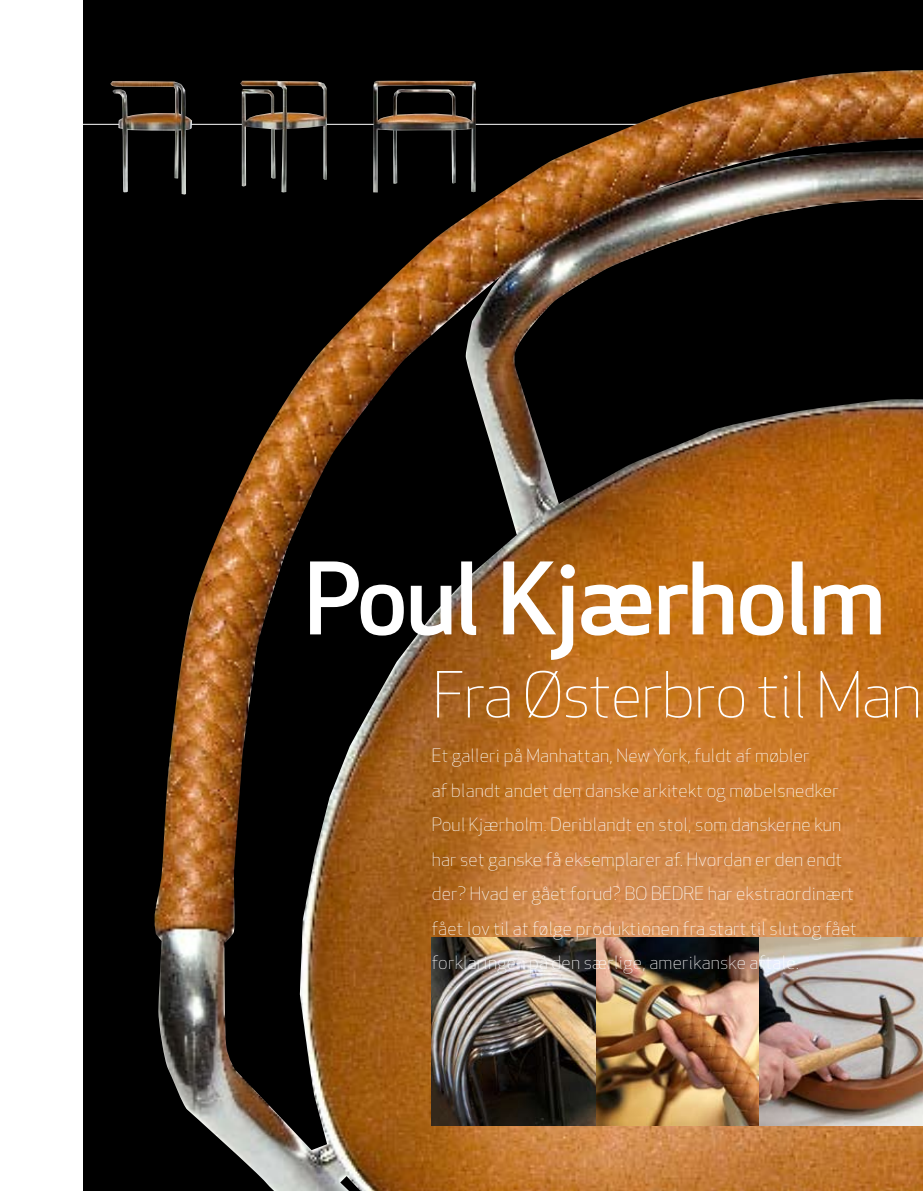
<style>
.page{position:relative;width:923px;height:1191px;background:#fff}
.page>*{position:absolute;margin:0;border:0;box-sizing:border-box;transform-origin:0 0}
.t1{font:500 97.2px "Apex New";letter-spacing:-.02em;color:#fff}
.t2{font:300 61.95px "Apex New";letter-spacing:-.02em;color:#fff}
.t3{font:300 18px/34.5px "Apex New";letter-spacing:.015em;color:#fff}
</style>
<div class="page">
<div style="left:83px;top:0;width:840px;height:1191px;background:#000"></div>
<hr style="left:83px;top:124px;width:840px;height:1px;background:#fff">
<img style="left:154px;top:70px;width:769px;height:1121px">
<svg style="left:224px;top:276px;width:293px;height:874px"></svg>
<img style="left:655px;top:138px;width:268px;height:52px">
<img style="left:110px;top:81px;width:82px;height:113px">
<svg style="left:178px;top:87px;width:3px;height:27px"></svg>
<img style="left:431px;top:937px;width:492px;height:188px">
<img style="left:373px;top:81px;width:103px;height:111px">
<svg style="left:378px;top:85px;width:94px;height:36px"></svg>
<img style="left:240px;top:81px;width:87px;height:111px">
<svg style="left:245px;top:93px;width:26px;height:28px"></svg>
<svg style="left:285px;top:86px;width:39px;height:31px"></svg>
<svg style="left:831px;top:1134px;width:6px;height:10px"></svg>
<h1 class="t1" style="left:304px;top:534px;width:583px">Poul Kjærholm</h1>
<h2 class="t2" style="left:433px;top:657px;width:491px">Fra Østerbro til Man</h2>
<p class="t3" style="left:432px;top:738px;width:426px">Et galleri på Manhattan, New York, fuldt af møbler<br>af blandt andet den danske arkitekt og møbelsnedker Poul Kjærholm. Deriblandt en stol, som danskerne kun har set ganske få eksemplarer af. Hvordan er den endt der? Hvad er gået forud? BO BEDRE har ekstraordinært fået lov til at følge produktionen fra start til slut og fået forklaringen på den særlige, amerikanske aftale.</p>
</div>
